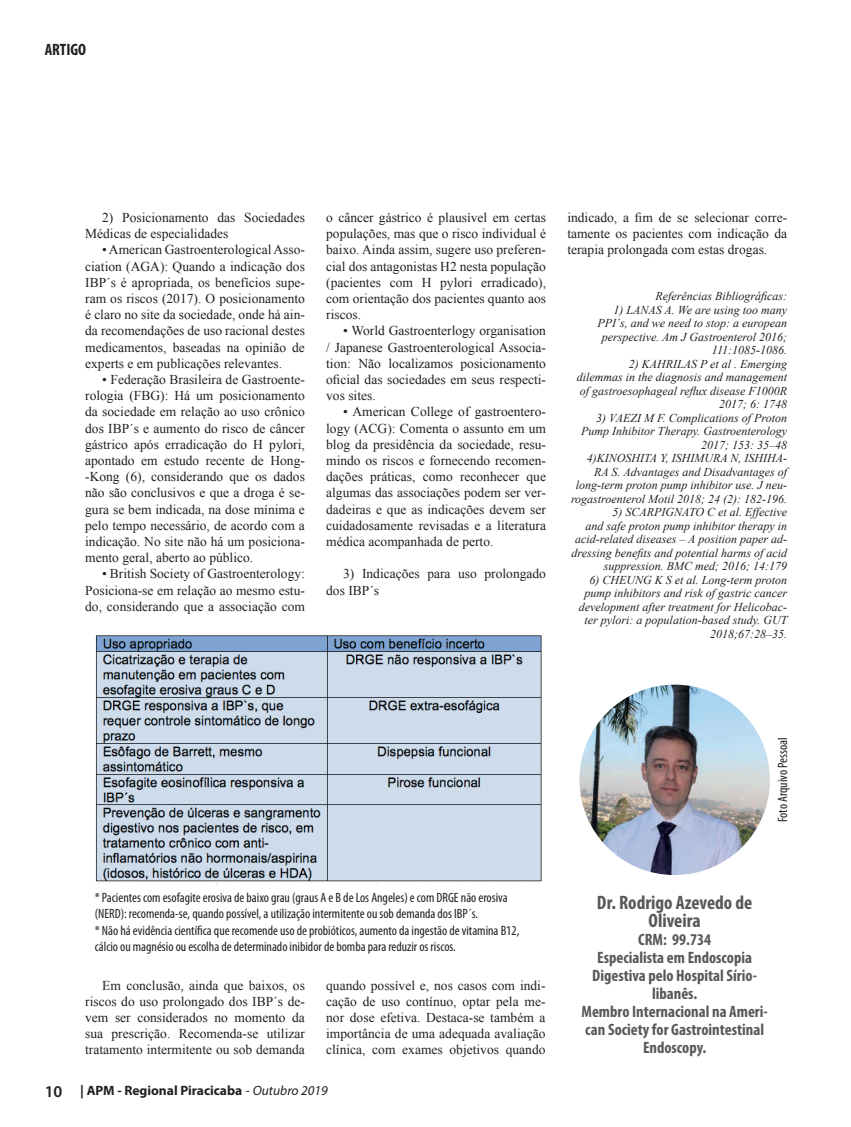
<style>
.page{position:relative;width:851px;height:1127px;background:#fff}
.page>*{position:absolute;margin:0;border:0;box-sizing:border-box;transform-origin:0 0}
.t1{font:700 condensed 19.5px/18px "Myriad Pro";color:#57585a;text-align:center}
.t2{font:700 condensed 16.5px/18px "Myriad Pro";color:#57585a;text-align:center}
.t3{font:700 condensed 16.5px "Myriad Pro";color:#231f20}
.t4{font:600 16.5px "Myriad Pro";color:#231f20}
.t5{font:13.5px/16.2px "Times New Roman";color:#231f20;text-align:justify}
.t6{font:condensed 13.5px/16.2px "Myriad Pro";color:#231f20}
.t7{font:700 13.5px "Myriad Pro";color:#231f20}
.t8{font:italic 12px/13.5px "Times New Roman";color:#231f20;text-align:right}
.s1{font-weight:400}
.s2{font-weight:400;font-style:italic}
</style>
<div class="page">
<img style="left:95px;top:635px;width:447px;height:247px">
<img style="left:579px;top:684px;width:190px;height:191px;border-radius:95px">
<p class="t3" style="left:45px;top:39px;width:43px">ARTIGO</p>
<p class="t5" style="left:85px;top:209px;width:221px;text-indent:17px">2) Posicionamento das Sociedades<br>Médicas de especialidades</p>
<p class="t5" style="left:85px;top:242px;width:221px;text-indent:17px">• American Gastroenterological Asso&shy;ciation (AGA): Quando a indicação dos IBP´s é apropriada, os benefícios supe&shy;ram os riscos (2017). O posicionamento é claro no site da sociedade, onde há ain&shy;da recomendações de uso racional destes medicamentos, baseadas na opinião de experts e em publicações relevantes.</p>
<p class="t5" style="left:85px;top:371px;width:221px;text-indent:17px">• Federação Brasileira de Gastroente&shy;rologia (FBG): Há um posicionamento da sociedade em relação ao uso crônico dos IBP´s e aumento do risco de câncer gástrico após erradicação do H pylori, apontado em estudo recente de Hong--Kong (6), considerando que os dados não são conclusivos e que a droga é se&shy;gura se bem indicada, na dose mínima e pelo tempo necessário, de acordo com a indicação. No site não há um posiciona&shy;mento geral, aberto ao público.</p>
<p class="t5" style="left:85px;top:566px;width:221px;text-indent:17px">• British Society of Gastroenterology:<br>Posiciona-se em relação ao mesmo estu&shy;do, considerando que a associação com</p>
<p class="t5" style="left:326px;top:209px;width:221px">o câncer gástrico é plausível em certas populações, mas que o risco individual é baixo. Ainda assim, sugere uso preferen&shy;cial dos antagonistas H2 nesta população (pacientes com H pylori erradicado), com orientação dos pacientes quanto aos riscos.</p>
<p class="t5" style="left:326px;top:323px;width:221px;text-indent:17px">• World Gastroenterlogy organisation / Japanese Gastroenterological Associa&shy;tion: Não localizamos posicionamento oficial das sociedades em seus respecti&shy;vos sites.</p>
<p class="t5" style="left:326px;top:404px;width:221px;text-indent:17px">• American College of gastroentero&shy;logy (ACG): Comenta o assunto em um blog da presidência da sociedade, resu&shy;mindo os riscos e fornecendo recomen&shy;dações práticas, como reconhecer que algumas das associações podem ser ver&shy;dadeiras e que as indicações devem ser cuidadosamente revisadas e a literatura médica acompanhada de perto.</p>
<p class="t5" style="left:326px;top:566px;width:221px;text-indent:17px">3) Indicações para uso prolongado dos IBP´s</p>
<p class="t5" style="left:567px;top:209px;width:221px">indicado, a fim de se selecionar corre&shy;tamente os pacientes com indicação da terapia prolongada com estas drogas.</p>
<p class="t8" style="left:655px;top:289px;width:133px">Referências Bibliográficas:</p>
<p class="t8" style="left:597px;top:303px;width:191px">1) LANAS A. We are using too many<br>PPI´s, and we need to stop: a european perspective. Am J Gastroenterol 2016;<br>111:1085-1086.</p>
<p class="t8" style="left:576px;top:357px;width:212px">2) KAHRILAS P et al . Emerging<br>dilemmas in the diagnosis and management of gastroesophageal reflux disease F1000R<br>2017; 6: 1748</p>
<p class="t8" style="left:571px;top:411px;width:217px">3) VAEZI M F. Complications of Proton Pump Inhibitor Therapy. Gastroenterology 2017; 153: 35–48<br>4)KINOSHITA Y, ISHIMURA N, ISHIHA-RA S. Advantages and Disadvantages of long-term proton pump inhibitor use. J neu&shy;rogastroenterol Motil 2018; 24 (2): 182-196.</p>
<p class="t8" style="left:571px;top:505px;width:217px">5) SCARPIGNATO C et al. Effective<br>and safe proton pump inhibitor therapy in acid-related diseases – A position paper ad&shy;dressing benefits and potential harms of acid suppression. BMC med; 2016; 14:179</p>
<p class="t8" style="left:578px;top:573px;width:210px">6) CHEUNG K S et al. Long-term proton pump inhibitors and risk of gastric cancer development after treatment for Helicobac&shy;ter pylori: a population-based study. GUT 2018;67:28–35.</p>
<p class="t4" style="left:45px;top:1081px;width:19px">10</p>
<p class="t6" style="left:95px;top:889px;width:426px">* Pacientes com esofagite erosiva de baixo grau (graus A e B de Los Angeles) e com DRGE não erosiva (NERD): recomenda-se, quando possível, a utilização intermitente ou sob demanda dos IBP´s.<br>* Não há evidência científica que recomende uso de probióticos, aumento da ingestão de vitamina B12, cálcio ou magnésio ou escolha de determinado inibidor de bomba para reduzir os riscos.</p>
<p class="t5" style="left:326px;top:977px;width:221px">quando possível e, nos casos com indi&shy;cação de uso contínuo, optar pela me&shy;nor dose efetiva. Destaca-se também a importância de uma adequada avaliação clínica, com exames objetivos quando</p>
<p class="t5" style="left:85px;top:977px;width:221px;text-indent:17px">Em conclusão, ainda que baixos, os riscos do uso prolongado dos IBP´s de&shy;vem ser considerados no momento da sua prescrição. Recomenda-se utilizar tratamento intermitente ou sob demanda</p>
<p class="t7" style="left:80px;top:1081px;width:249px">| APM - Regional Piracicaba <span class="s1">-</span> <span class="s2">Outubro 2019</span></p>
<p class="t6" style="left:774px;top:822px;width:86px;rotate:-90deg">Foto Arquivo Pessoal</p>
<h1 class="t1" style="left:597px;top:892px;width:157px">Dr. Rodrigo Azevedo de<br>Oliveira</h1>
<p class="t2" style="left:581px;top:930px;width:188px">CRM: 99.734<br>Especialista em Endoscopia<br>Digestiva pelo Hospital Sírio&shy;libanês.<br>Membro Internacional na Ameri&shy;can Society for Gastrointestinal<br>Endoscopy.</p>
</div>
